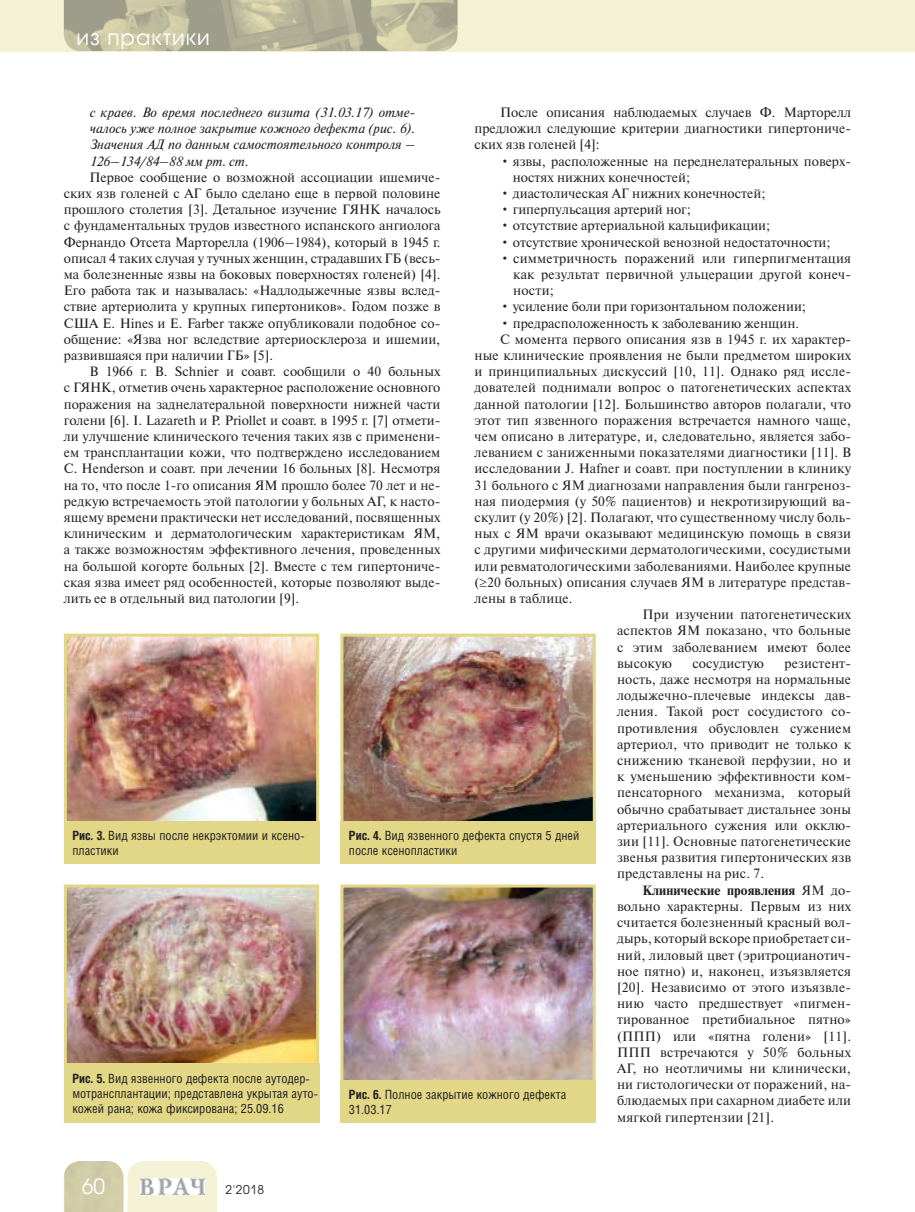
<style>
.page{position:relative;width:915px;height:1212px;background:#fff}
.page>*{position:absolute;margin:0;border:0;box-sizing:border-box;transform-origin:0 0}
.t1{font:21px "Avant Garde Gothic C";letter-spacing:.05em;color:#fff}
.t2{font:13.5px/16.2px "Newton C";letter-spacing:.01em;color:#231f20;text-align:justify}
.t3{font:italic 13.5px/16.2px "Newton C";color:#231f20;text-align:justify}
.t4{font:12.75px/15.3px "Helios Cond";color:#231f20}
.t5{font:12px "Avant Garde Gothic C";color:#231f20}
.s1{font-weight:700}
</style>
<div class="page">
<div style="left:0;top:0;width:914px;height:51px;background:#f5f1d5"></div>
<svg style="left:64px;top:1161px;width:153px;height:51px"></svg>
<img style="left:140px;top:1178px;width:64px;height:16px">
<img style="left:64px;top:0;width:393px;height:51px">
<img style="left:68px;top:638px;width:247px;height:183px">
<div style="left:64px;top:634px;width:255px;height:229px;border:3px solid #e1d786"></div>
<div style="left:64px;top:821px;width:255px;height:42px;background:#e1d786"></div>
<img style="left:344px;top:638px;width:247px;height:183px">
<div style="left:340px;top:634px;width:255px;height:229px;border:3px solid #e1d786"></div>
<div style="left:340px;top:821px;width:255px;height:42px;background:#e1d786"></div>
<img style="left:68px;top:888px;width:247px;height:175px">
<div style="left:64px;top:884px;width:255px;height:239px;border:3px solid #e1d786"></div>
<div style="left:64px;top:1063px;width:255px;height:60px;background:#e1d786"></div>
<img style="left:344px;top:888px;width:247px;height:192px">
<div style="left:340px;top:884px;width:255px;height:239px;border:3px solid #e1d786"></div>
<div style="left:340px;top:1080px;width:255px;height:43px;background:#e1d786"></div>
<h1 class="t1" style="left:77px;top:25px;width:135px">из практики</h1>
<p class="t2" style="left:474px;top:104px;width:378px;text-indent:26px">После описания наблюдаемых случаев Ф. Марторелл предложил следующие критерии диагностики гипертониче&shy;ских язв голеней [4]:</p>
<p class="t2" style="left:512px;top:153px;width:340px;text-indent:-13px">• язвы, расположенные на переднелатеральных поверх&shy;ностях нижних конечностей;</p>
<p class="t2" style="left:500px;top:185px;width:267px">• диастолическая АГ нижних конечностей;</p>
<p class="t2" style="left:500px;top:201px;width:192px">• гиперпульсация артерий ног;</p>
<p class="t2" style="left:500px;top:218px;width:272px">• отсутствие артериальной кальцификации;</p>
<p class="t2" style="left:500px;top:234px;width:332px">• отсутствие хронической венозной недостаточности;</p>
<p class="t2" style="left:513px;top:250px;width:339px;text-indent:-13px">• симметричность поражений или гиперпигментация как результат первичной ульцерации другой конеч&shy;ности;</p>
<p class="t2" style="left:500px;top:299px;width:307px">• усиление боли при горизонтальном положении;</p>
<p class="t2" style="left:500px;top:315px;width:300px">• предрасположенность к заболеванию женщин.</p>
<p class="t2" style="left:500px;top:331px;width:352px">С момента первого описания язв в 1945 г. их характер-</p>
<p class="t2" style="left:474px;top:347px;width:378px">ные клинические проявления не были предметом широких</p>
<p class="t2" style="left:474px;top:363px;width:378px">и принципиальных дискуссий [10, 11]. Однако ряд иссле-</p>
<p class="t2" style="left:474px;top:380px;width:378px">дователей поднимали вопрос о патогенетических аспектах</p>
<p class="t2" style="left:474px;top:396px;width:378px">данной патологии [12]. Большинство авторов полагали, что</p>
<p class="t2" style="left:474px;top:412px;width:378px">этот тип язвенного поражения встречается намного чаще,</p>
<p class="t2" style="left:474px;top:428px;width:378px">чем описано в литературе, и, следовательно, является забо-</p>
<p class="t2" style="left:474px;top:444px;width:378px">леванием с заниженными показателями диагностики [11]. В</p>
<p class="t2" style="left:474px;top:461px;width:378px">исследовании J. Hafner и соавт. при поступлении в клинику</p>
<p class="t2" style="left:474px;top:477px;width:378px">31 больного с ЯМ диагнозами направления были гангреноз-</p>
<p class="t2" style="left:474px;top:493px;width:378px">ная пиодермия (у 50% пациентов) и некротизирующий ва-</p>
<p class="t2" style="left:474px;top:509px;width:378px">скулит (у 20%) [2]. Полагают, что существенному числу боль-</p>
<p class="t2" style="left:474px;top:525px;width:378px">ных с ЯМ врачи оказывают медицинскую помощь в связи</p>
<p class="t2" style="left:474px;top:542px;width:378px">с другими мифическими дерматологическими, сосудистыми</p>
<p class="t2" style="left:474px;top:558px;width:378px">или ревматологическими заболеваниями. Наиболее крупные</p>
<p class="t2" style="left:474px;top:574px;width:378px">(≥20 больных) описания случаев ЯМ в литературе представ-</p>
<p class="t2" style="left:474px;top:590px;width:100px">лены в таблице.</p>
<p class="t2" style="left:642px;top:606px;width:210px">При изучении патогенетических</p>
<p class="t2" style="left:617px;top:623px;width:235px">аспектов ЯМ показано, что больные</p>
<p class="t2" style="left:617px;top:639px;width:235px">с этим заболеванием имеют более</p>
<p class="t2" style="left:617px;top:655px;width:56px">высокую</p>
<p class="t2" style="left:692px;top:655px;width:73px">сосудистую</p>
<p class="t3" style="left:89px;top:104px;width:327px">с краев. Во время последнего визита (31.03.17) отме&shy;чалось уже полное закрытие кожного дефекта (рис. 6).<br>Значения АД по данным самостоятельного контроля – 126–134/84–88 мм рт. ст.</p>
<p class="t2" style="left:64px;top:169px;width:378px;text-indent:26px">Первое сообщение о возможной ассоциации ишемиче&shy;ских язв голеней с АГ было сделано еще в первой половине прошлого столетия [3]. Детальное изучение ГЯНК началось с фундаментальных трудов известного испанского ангиолога Фернандо Отсета Марторелла (1906–1984), который в 1945 г. описал 4 таких случая у тучных женщин, страдавших ГБ (весь&shy;ма болезненные язвы на боковых поверхностях голеней) [4].<br>Его работа так и называлась: «Надлодыжечные язвы вслед&shy;ствие артериолита у крупных гипертоников». Годом позже в США E. Hines и E. Farber также опубликовали подобное со&shy;общение: «Язва ног вследствие артериосклероза и ишемии, развившаяся при наличии ГБ» [5].</p>
<p class="t2" style="left:64px;top:363px;width:378px;text-indent:26px">В 1966 г. B. Schnier и соавт. сообщили о 40 больных с ГЯНК, отметив очень характерное расположение основного поражения на заднелатеральной поверхности нижней части голени [6]. I. Lazareth и P. Priollet и соавт. в 1995 г. [7] отмети&shy;ли улучшение клинического течения таких язв с применени&shy;ем трансплантации кожи, что подтверждено исследованием C. Henderson и соавт. при лечении 16 больных [8]. Несмотря на то, что после 1-го описания ЯМ прошло более 70 лет и не&shy;редкую встречаемость этой патологии у больных АГ, к насто&shy;ящему времени практически нет исследований, посвященных клиническим и дерматологическим характеристикам ЯМ, а также возможностям эффективного лечения, проведенных на большой когорте больных [2]. Вместе с тем гипертониче&shy;ская язва имеет ряд особенностей, которые позволяют выде&shy;лить ее в отдельный вид патологии [9].</p>
<p class="t2" style="left:617px;top:655px;width:235px;text-indent:167px">резистент&shy;ность, даже несмотря на нормальные лодыжечно-плечевые индексы дав&shy;ления. Такой рост сосудистого со&shy;противления обусловлен сужением артериол, что приводит не только к снижению тканевой перфузии, но и к уменьшению эффективности ком&shy;пенсаторного механизма, который обычно срабатывает дистальнее зоны артериального сужения или окклю&shy;зии [11]. Основные патогенетические звенья развития гипертонических язв представлены на рис. 7.</p>
<p class="t2" style="left:617px;top:882px;width:235px;text-indent:26px"><span class="s1">Клинические проявления</span> ЯМ до&shy;вольно характерны. Первым из них считается болезненный красный вол&shy;дырь, который вскоре приобретает си&shy;ний, лиловый цвет (эритроцианотич&shy;ное пятно) и, наконец, изъязвляется [20]. Независимо от этого изъязвле&shy;нию часто предшествует «пигмен&shy;тированное претибиальное пятно» (ППП) или «пятна голени» [11].<br>ППП встречаются у 50% больных АГ, но неотличимы ни клинически, ни гистологически от поражений, на&shy;блюдаемых при сахарном диабете или мягкой гипертензии [21].</p>
<p class="t4" style="left:72px;top:827px;width:234px"><span class="s1">Рис. 3.</span> Вид язвы после некрэктомии и ксено&shy;пластики</p>
<p class="t4" style="left:349px;top:827px;width:232px"><span class="s1">Рис. 4.</span> Вид язвенного дефекта спустя 5 дней после ксенопластики</p>
<p class="t4" style="left:72px;top:1070px;width:247px"><span class="s1">Рис. 5.</span> Вид язвенного дефекта после аутодер&shy;мотрансплантации; представлена укрытая ауто&shy;кожей рана; кожа фиксирована; 25.09.16</p>
<p class="t4" style="left:349px;top:1086px;width:219px"><span class="s1">Рис. 6.</span> Полное закрытие кожного дефекта<br>31.03.17</p>
<h1 class="t1" style="left:82px;top:1174px;width:25px">60</h1>
<p class="t5" style="left:225px;top:1182px;width:40px">2'2018</p>
</div>
